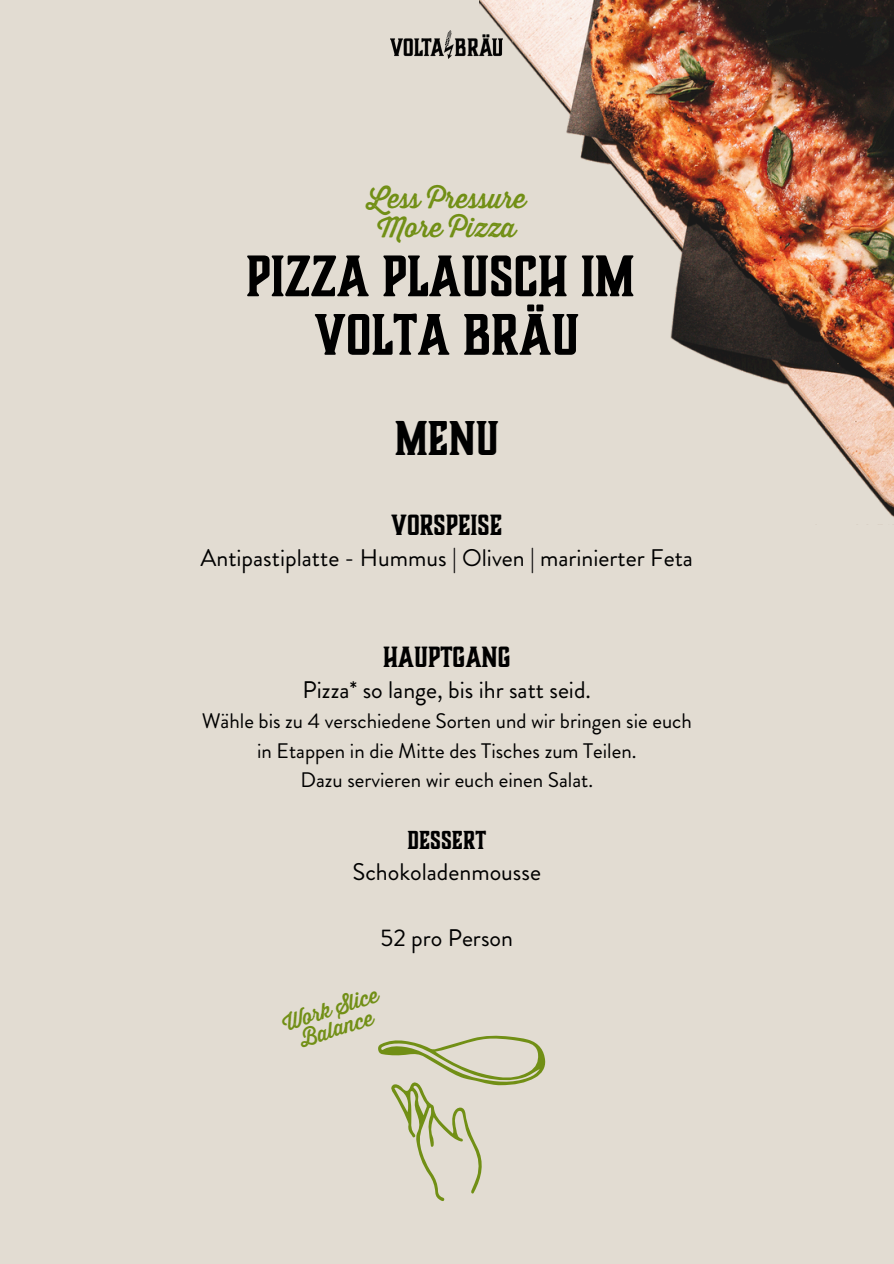
<style>
.page{position:relative;width:894px;height:1264px;background:#fff}
.page>*{position:absolute;margin:0;border:0;box-sizing:border-box;transform-origin:0 0}
.t1{font:700 54px/58.5px "Boucherie Block";color:#000;text-align:center}
.t2{font:700 45px "Boucherie Block";color:#000}
.t3{font:27px/29.2px "Thirsty Rough Reg";color:#718f15;text-align:center}
.t4{font:700 27px "Boucherie Block";color:#000}
.t5{font:24px/31.5px "Brandon Grotesque";color:#000;text-align:center}
.t6{font:21px "Brandon Grotesque";color:#000}
.t7{font:21px "Thirsty Rough Reg";color:#718f15}
.s1{font-family:"Boucherie Block";font-weight:700}
</style>
<div class="page">
<div style="left:0;top:0;width:893px;height:1263px;background:#e2dcd2"></div>
<img style="left:391px;top:30px;width:88px;height:28px">
<img style="left:479px;top:0;width:414px;height:517px">
<svg style="left:378px;top:1035px;width:167px;height:166px"></svg>
<h4 class="t3" style="left:367px;top:185px;width:160px">Less Pressure<br>More Pizza</h4>
<p class="t1" style="left:246px;top:248px;width:390px">PIZZA PLAUSCH IM<br>VOLTA BRÄU</p>
<h3 class="t2" style="left:394px;top:408px;width:106px">MENU</h3>
<h1 class="t4" style="left:391px;top:507px;width:113px">VORSPEISE</h1>
<h1 class="t5" style="left:200px;top:542px;width:494px">Antipastiplatte - Hummus | Oliven | marinierter Feta</h1>
<h2 class="t4" style="left:383px;top:638px;width:129px">HAUPTGANG</h2>
<h4 class="t5" style="left:302px;top:674px;width:290px">Pizza* so lange, bis ihr satt seid.</h4>
<p class="t6" style="left:202px;top:706px;width:491px">Wähle bis zu 4 verschiedene Sorten und wir bringen sie euch</p>
<p class="t6" style="left:257px;top:735px;width:381px">in Etappen in die Mitte des Tisches zum Teilen.</p>
<p class="t6" style="left:300px;top:765px;width:294px">Dazu servieren wir euch einen Salat.</p>
<p class="t5" style="left:352px;top:825px;width:190px"><span class="s1">DESSERT<br></span>Schokoladenmousse</p>
<p class="t5" style="left:380px;top:921px;width:134px">52 pro Person</p>
<p class="t7" style="left:279px;top:1012px;width:101px;rotate:-18deg">Work Slice</p>
<p class="t7" style="left:296px;top:1028px;width:78px;rotate:-18deg">Balance</p>
</div>
